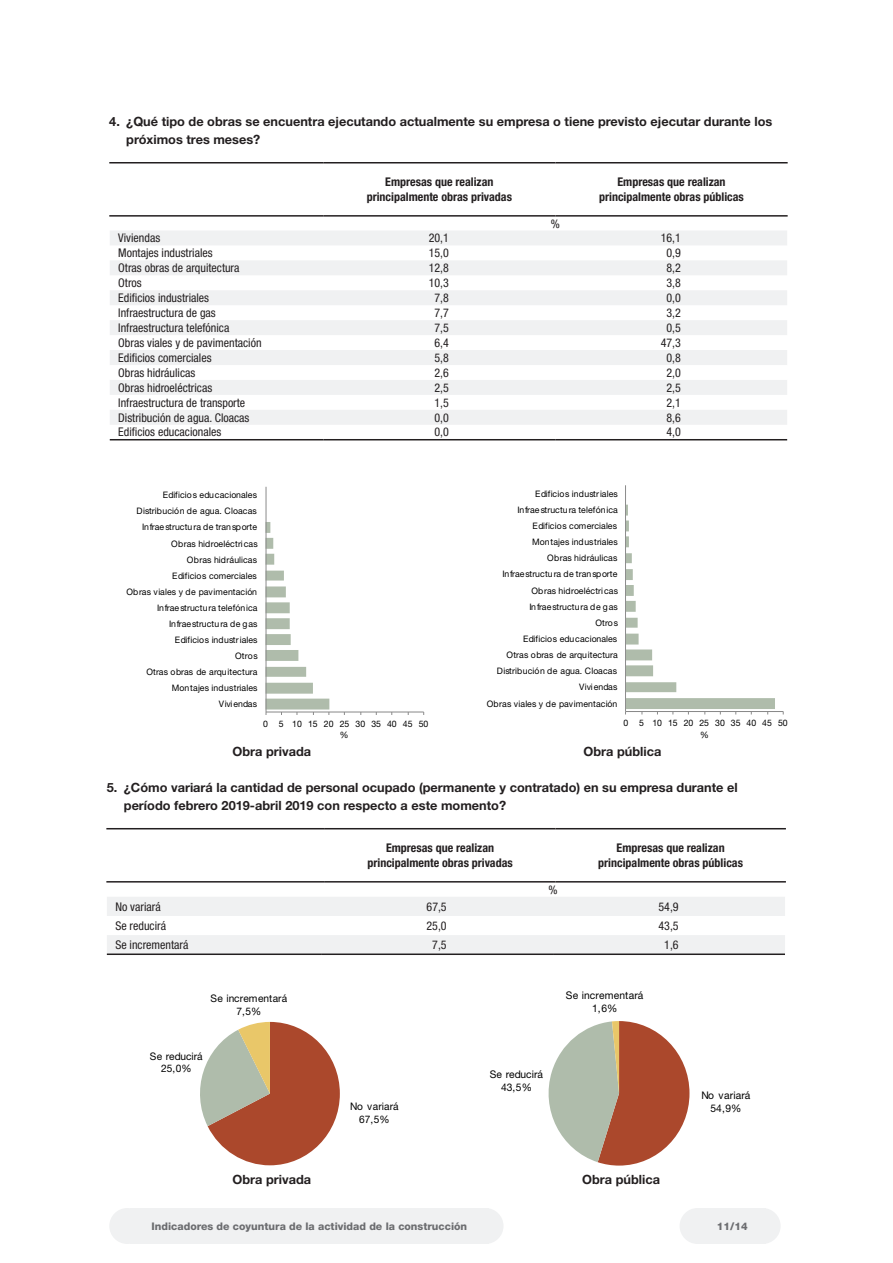
<style>
.page{position:relative;width:893px;height:1263px;background:#fff}
.page>*{position:absolute;margin:0;border:0;box-sizing:border-box;transform-origin:0 0}
.t1{font:700 12.75px/18px "Helvetica Neue LT Std";color:#231f20}
.t2{font:condensed 12px "Helvetica Neue LT Std";color:#231f20}
.t3{font:700 condensed 12px "Helvetica Neue LT Std";color:#231f20}
.t4{font:800 10.5px "Helvetica Neue LT Std";color:#6c6d70}
.t5{font:10.5px/12.9px "Helvetica Neue LT Std";color:#000;text-align:center}
.t6{font:10.5px/12.9px "Helvetica Neue LT Std";letter-spacing:.02em;color:#000;text-align:center}
.t7{font:10.35px/12.8px "Helvetica Neue LT Std";color:#000;text-align:center}
.t8{font:10.35px/12.8px "Helvetica Neue LT Std";letter-spacing:.02em;color:#000;text-align:center}
.t9{font:9px "Helvetica Neue LT Std";letter-spacing:.02em;color:#000}
.t10{font:9px "Helvetica Neue LT Std";color:#000}
</style>
<div class="page">
<div style="left:680px;top:1208px;width:35px;height:36px;background:#f0f1f2;border-radius:50%"></div>
<div style="left:109px;top:1208px;width:36px;height:36px;background:#f0f1f2;border-radius:50%"></div>
<div style="left:745px;top:1208px;width:36px;height:36px;background:#f0f1f2;border-radius:50%"></div>
<div style="left:468px;top:1208px;width:35px;height:36px;background:#f0f1f2;border-radius:50%"></div>
<div style="left:699px;top:1208px;width:66px;height:36px;background:#f0f1f2"></div>
<div style="left:130px;top:1208px;width:359px;height:36px;background:#f0f1f2"></div>
<hr style="left:625px;top:711px;width:158px;height:1px;background:#898989">
<svg style="left:625px;top:505px;width:150px;height:209px"></svg>
<hr style="left:625px;top:485px;width:1px;height:226px;background:#898989">
<svg style="left:110px;top:231px;width:677px;height:194px;fill:#f0f1f2"></svg>
<hr style="left:110px;top:439px;width:213px;height:1px;background:#231f20">
<hr style="left:323px;top:439px;width:232px;height:1px;background:#231f20">
<hr style="left:555px;top:439px;width:232px;height:1px;background:#231f20">
<svg style="left:109px;top:163px;width:679px;height:1px"></svg>
<hr style="left:109px;top:162px;width:214px;height:1px;background:#231f20">
<hr style="left:323px;top:162px;width:232px;height:1px;background:#231f20">
<hr style="left:555px;top:162px;width:233px;height:1px;background:#231f20">
<hr style="left:109px;top:215px;width:214px;height:2px;background:#231f20">
<hr style="left:323px;top:215px;width:232px;height:2px;background:#231f20">
<hr style="left:555px;top:215px;width:233px;height:2px;background:#231f20">
<hr style="left:107px;top:953px;width:214px;height:2px;background:#231f20">
<hr style="left:321px;top:953px;width:232px;height:2px;background:#231f20">
<hr style="left:553px;top:953px;width:232px;height:2px;background:#231f20">
<svg style="left:106px;top:829px;width:680px;height:125px"></svg>
<hr style="left:106px;top:828px;width:219px;height:1px;background:#231f20">
<hr style="left:325px;top:828px;width:230px;height:1px;background:#231f20">
<hr style="left:555px;top:828px;width:231px;height:1px;background:#231f20">
<hr style="left:106px;top:881px;width:219px;height:1px;background:#231f20">
<hr style="left:325px;top:881px;width:230px;height:1px;background:#231f20">
<hr style="left:555px;top:881px;width:231px;height:1px;background:#231f20">
<svg style="left:200px;top:1022px;width:140px;height:143px"></svg>
<svg style="left:548px;top:1021px;width:141px;height:144px"></svg>
<hr style="left:266px;top:711px;width:158px;height:1px;background:#898989">
<svg style="left:266px;top:522px;width:63px;height:193px"></svg>
<hr style="left:266px;top:487px;width:1px;height:225px;background:#898989">
<p class="t1" style="left:126px;top:112px;width:648px;text-indent:-17px">4. ¿Qué tipo de obras se encuentra ejecutando actualmente su empresa o tiene previsto ejecutar durante los próximos tres meses?</p>
<p class="t3" style="left:385px;top:175px;width:110px">Empresas que realizan</p>
<p class="t3" style="left:367px;top:189px;width:147px">principalmente obras privadas</p>
<p class="t2" style="left:551px;top:217px;width:11px">%</p>
<p class="t3" style="left:617px;top:175px;width:110px">Empresas que realizan</p>
<p class="t3" style="left:599px;top:189px;width:146px">principalmente obras públicas</p>
<p class="t2" style="left:118px;top:231px;width:43px">Viviendas</p>
<p class="t2" style="left:429px;top:231px;width:22px">20,1</p>
<p class="t2" style="left:661px;top:231px;width:22px">16,1</p>
<p class="t2" style="left:118px;top:246px;width:96px">Montajes industriales</p>
<p class="t2" style="left:429px;top:246px;width:22px">15,0</p>
<p class="t2" style="left:666px;top:246px;width:16px">0,9</p>
<p class="t2" style="left:118px;top:261px;width:123px">Otras obras de arquitectura</p>
<p class="t2" style="left:429px;top:261px;width:22px">12,8</p>
<p class="t2" style="left:666px;top:261px;width:16px">8,2</p>
<p class="t2" style="left:118px;top:276px;width:25px">Otros</p>
<p class="t2" style="left:429px;top:276px;width:22px">10,3</p>
<p class="t2" style="left:666px;top:276px;width:16px">3,8</p>
<p class="t2" style="left:118px;top:291px;width:92px">Edificios industriales</p>
<p class="t2" style="left:434px;top:291px;width:16px">7,8</p>
<p class="t2" style="left:666px;top:291px;width:16px">0,0</p>
<p class="t2" style="left:118px;top:306px;width:99px">Infraestructura de gas</p>
<p class="t2" style="left:434px;top:306px;width:16px">7,7</p>
<p class="t2" style="left:666px;top:306px;width:16px">3,2</p>
<p class="t2" style="left:118px;top:321px;width:113px">Infraestructura telefónica</p>
<p class="t2" style="left:434px;top:321px;width:16px">7,5</p>
<p class="t2" style="left:666px;top:321px;width:16px">0,5</p>
<p class="t2" style="left:118px;top:336px;width:145px">Obras viales y de pavimentación</p>
<p class="t2" style="left:434px;top:336px;width:16px">6,4</p>
<p class="t2" style="left:661px;top:336px;width:22px">47,3</p>
<p class="t2" style="left:118px;top:351px;width:95px">Edificios comerciales</p>
<p class="t2" style="left:434px;top:351px;width:16px">5,8</p>
<p class="t2" style="left:666px;top:351px;width:16px">0,8</p>
<p class="t2" style="left:118px;top:365px;width:79px">Obras hidráulicas</p>
<p class="t2" style="left:434px;top:365px;width:16px">2,6</p>
<p class="t2" style="left:666px;top:365px;width:16px">2,0</p>
<p class="t2" style="left:118px;top:380px;width:95px">Obras hidroeléctricas</p>
<p class="t2" style="left:434px;top:380px;width:16px">2,5</p>
<p class="t2" style="left:666px;top:380px;width:16px">2,5</p>
<p class="t2" style="left:118px;top:395px;width:129px">Infraestructura de transporte</p>
<p class="t2" style="left:434px;top:395px;width:16px">1,5</p>
<p class="t2" style="left:666px;top:395px;width:16px">2,1</p>
<p class="t2" style="left:118px;top:410px;width:133px">Distribución de agua. Cloacas</p>
<p class="t2" style="left:434px;top:410px;width:16px">0,0</p>
<p class="t2" style="left:666px;top:410px;width:16px">8,6</p>
<p class="t2" style="left:118px;top:425px;width:105px">Edificios educacionales</p>
<p class="t2" style="left:434px;top:425px;width:16px">0,0</p>
<p class="t2" style="left:666px;top:425px;width:16px">4,0</p>
<p class="t9" style="left:163px;top:490px;width:96px">Edificios educacionales</p>
<p class="t10" style="left:535px;top:488px;width:84px">Edificios industriales</p>
<p class="t9" style="left:136px;top:506px;width:122px">Distribución de agua. Cloacas</p>
<p class="t9" style="left:517px;top:504px;width:102px">Infraestructura telefónica</p>
<p class="t9" style="left:142px;top:522px;width:116px">Infraestructura de transporte</p>
<p class="t9" style="left:532px;top:520px;width:86px">Edificios comerciales</p>
<p class="t9" style="left:171px;top:538px;width:88px">Obras hidroeléctricas</p>
<p class="t9" style="left:532px;top:537px;width:87px">Montajes industriales</p>
<p class="t9" style="left:187px;top:554px;width:72px">Obras hidráulicas</p>
<p class="t9" style="left:547px;top:553px;width:72px">Obras hidráulicas</p>
<p class="t9" style="left:172px;top:570px;width:86px">Edificios comerciales</p>
<p class="t9" style="left:502px;top:569px;width:116px">Infraestructura de transporte</p>
<p class="t9" style="left:126px;top:586px;width:132px">Obras viales y de pavimentación</p>
<p class="t9" style="left:531px;top:585px;width:88px">Obras hidroeléctricas</p>
<p class="t9" style="left:157px;top:602px;width:102px">Infraestructura telefónica</p>
<p class="t9" style="left:529px;top:601px;width:90px">Infraestructura de gas</p>
<p class="t9" style="left:169px;top:618px;width:90px">Infraestructura de gas</p>
<p class="t9" style="left:595px;top:617px;width:24px">Otros</p>
<p class="t10" style="left:175px;top:634px;width:84px">Edificios industriales</p>
<p class="t9" style="left:523px;top:633px;width:96px">Edificios educacionales</p>
<p class="t9" style="left:235px;top:650px;width:24px">Otros</p>
<p class="t9" style="left:507px;top:649px;width:113px">Otras obras de arquitectura</p>
<p class="t9" style="left:146px;top:666px;width:113px">Otras obras de arquitectura</p>
<p class="t9" style="left:497px;top:666px;width:122px">Distribución de agua. Cloacas</p>
<p class="t9" style="left:172px;top:682px;width:87px">Montajes industriales</p>
<p class="t9" style="left:579px;top:682px;width:40px">Viviendas</p>
<p class="t9" style="left:219px;top:699px;width:40px">Viviendas</p>
<p class="t9" style="left:487px;top:698px;width:132px">Obras viales y de pavimentación</p>
<p class="t10" style="left:263px;top:718px;width:167px">0 5 101520253035404550</p>
<p class="t10" style="left:623px;top:718px;width:166px">0 5 101520253035404550</p>
<p class="t9" style="left:340px;top:729px;width:10px">%</p>
<p class="t9" style="left:700px;top:729px;width:10px">%</p>
<p class="t1" style="left:583px;top:742px;width:79px">Obra pública</p>
<p class="t1" style="left:124px;top:778px;width:615px;text-indent:-17px">5. ¿Cómo variará la cantidad de personal ocupado (permanente y contratado) en su empresa durante el período febrero 2019-abril 2019 con respecto a este momento?</p>
<p class="t1" style="left:233px;top:742px;width:80px">Obra privada</p>
<p class="t3" style="left:386px;top:841px;width:110px">Empresas que realizan</p>
<p class="t3" style="left:367px;top:855px;width:147px">principalmente obras privadas</p>
<p class="t2" style="left:548px;top:883px;width:11px">%</p>
<p class="t3" style="left:617px;top:841px;width:110px">Empresas que realizan</p>
<p class="t3" style="left:598px;top:855px;width:146px">principalmente obras públicas</p>
<p class="t2" style="left:115px;top:899px;width:47px">No variará</p>
<p class="t2" style="left:427px;top:899px;width:22px">67,5</p>
<p class="t2" style="left:658px;top:899px;width:22px">54,9</p>
<p class="t2" style="left:115px;top:918px;width:52px">Se reducirá</p>
<p class="t2" style="left:427px;top:918px;width:22px">25,0</p>
<p class="t2" style="left:658px;top:918px;width:22px">43,5</p>
<p class="t2" style="left:115px;top:937px;width:75px">Se incrementará</p>
<p class="t2" style="left:432px;top:937px;width:16px">7,5</p>
<p class="t2" style="left:664px;top:937px;width:16px">1,6</p>
<p class="t8" style="left:211px;top:992px;width:78px">Se incrementará<br>7,5%</p>
<p class="t7" style="left:150px;top:1049px;width:54px">Se reducirá<br>25,0%</p>
<p class="t7" style="left:350px;top:1099px;width:50px">No variará<br>67,5%</p>
<p class="t5" style="left:490px;top:1067px;width:55px">Se reducirá<br>43,5%</p>
<p class="t6" style="left:566px;top:988px;width:79px">Se incrementará<br>1,6%</p>
<p class="t1" style="left:233px;top:1170px;width:80px">Obra privada</p>
<p class="t1" style="left:582px;top:1170px;width:79px">Obra pública</p>
<p class="t5" style="left:701px;top:1088px;width:50px">No variará<br>54,9%</p>
<p class="t4" style="left:152px;top:1220px;width:317px">Indicadores de coyuntura de la actividad de la construcción</p>
<p class="t4" style="left:717px;top:1220px;width:32px">11/14</p>
</div>
